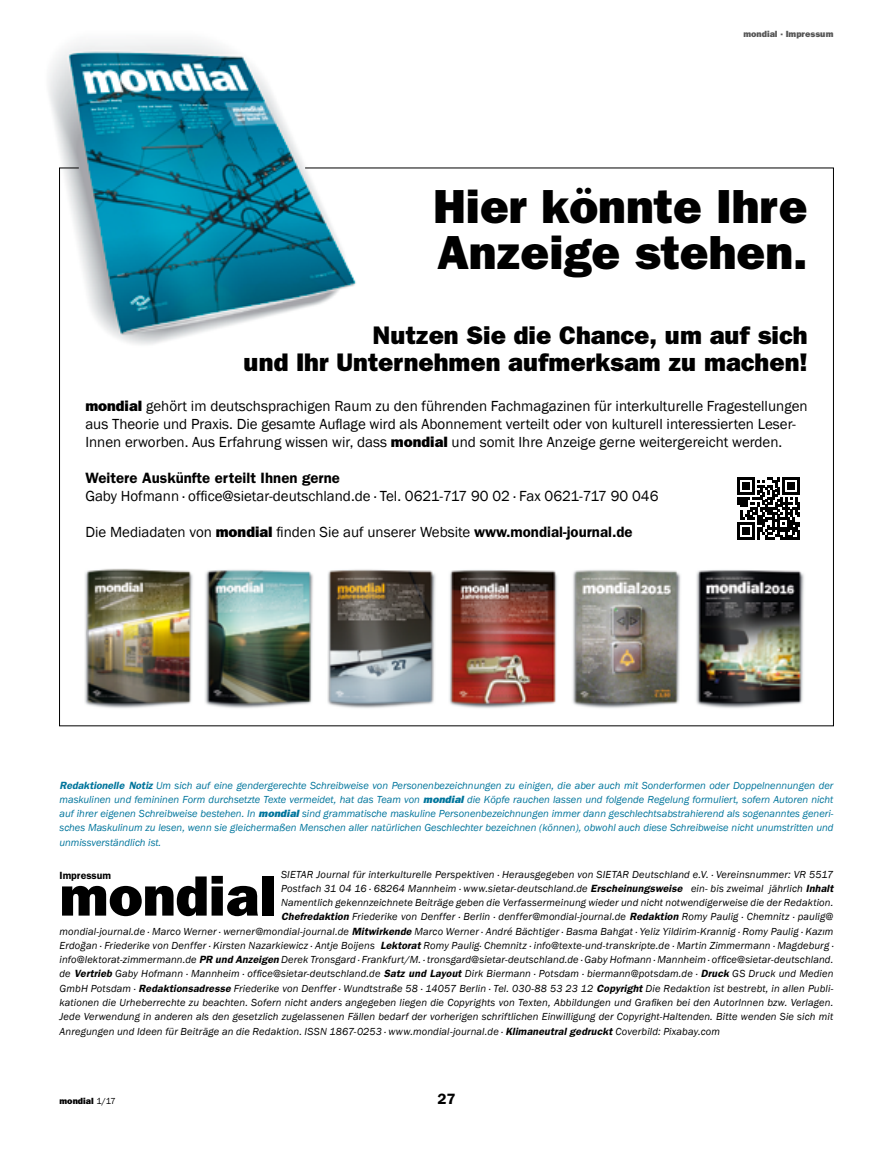
<style>
.page{position:relative;width:893px;height:1149px;background:#fff}
.page>*{position:absolute;margin:0;border:0;box-sizing:border-box;transform-origin:0 0}
.t1{font:800 57px "Franklin Gothic";color:#000}
.t2{font:800 48px/45px "Franklin Gothic";color:#000}
.t3{font:800 25.5px/27px "Franklin Gothic";color:#000;text-align:right}
.t4{font:15px/18px "Franklin Gothic";color:#000}
.t5{font:600 15px "Franklin Gothic";color:#000}
.t6{font:italic 10.5px "Franklin Gothic";letter-spacing:.015em;color:#000}
.t7{font:italic 10.5px/14.2px "Franklin Gothic";color:#00759c;text-align:justify}
.t8{font:600 10.5px "Franklin Gothic";color:#000}
.t9{font:800 9px "Franklin Gothic";color:#565656}
.t10{font:800 9px "Franklin Gothic";color:#000}
.s1{font-weight:800}
.s2{font-weight:600}
.s3{font-weight:400}
</style>
<div class="page">
<img style="left:49px;top:40px;width:256px;height:127px">
<svg style="left:59px;top:167px;width:775px;height:559px"></svg>
<img style="left:76px;top:561px;width:738px;height:153px">
<svg style="left:738px;top:477px;width:62px;height:62px"></svg>
<p class="t9" style="left:743px;top:29px;width:92px">mondial · Impressum</p>
<h2 class="t2" style="left:433px;top:183px;width:376px">Hier könnte Ihre<br>Anzeige stehen.</h2>
<h3 class="t3" style="left:244px;top:321px;width:566px">Nutzen Sie die Chance, um auf sich<br>und Ihr Unternehmen aufmerksam zu machen!</h3>
<p class="t4" style="left:85px;top:396px;width:724px"><span class="s1">mondial</span> gehört im deutschsprachigen Raum zu den führenden Fachmagazinen für interkulturelle Fragestellungen aus Theorie und Praxis. Die gesamte Auflage wird als Abonnement verteilt oder von kulturell interessierten Leser-<br>Innen erworben. Aus Erfahrung wissen wir, dass <span class="s1">mondial</span> und somit Ihre Anzeige gerne weitergereicht werden.</p>
<h3 class="t5" style="left:85px;top:468px;width:256px">Weitere Auskünfte erteilt Ihnen gerne</h3>
<h3 class="t4" style="left:85px;top:486px;width:575px">Gaby Hofmann · office@sietar-deutschland.de · Tel. 0621-717 90 02 · Fax 0621-717 90 046</h3>
<h3 class="t4" style="left:85px;top:522px;width:549px">Die Mediadaten von <span class="s1">mondial</span> finden Sie auf unserer Website <span class="s2">www.mondial-journal.de</span></h3>
<p class="t7" style="left:60px;top:777px;width:775px"><span class="s2">Redaktionelle Notiz</span> Um sich auf eine gendergerechte Schreibweise von Personenbezeichnungen zu einigen, die aber auch mit Sonderformen oder Doppelnennungen der maskulinen und femininen Form durchsetzte Texte vermeidet, hat das Team von <span class="s1">mondial</span> die Köpfe rauchen lassen und folgende Regelung formuliert, sofern Autoren nicht auf ihrer eigenen Schreibweise bestehen. In <span class="s1">mondial</span> sind grammatische maskuline Personenbezeichnungen immer dann geschlechtsabstrahierend als sogenanntes generi&shy;sches Maskulinum zu lesen, wenn sie gleichermaßen Menschen aller natürlichen Geschlechter bezeichnen (können), obwohl auch diese Schreibweise nicht unumstritten und unmissverständlich ist.</p>
<h1 class="t1" style="left:60px;top:862px;width:218px">mondial</h1>
<p class="t6" style="left:281px;top:867px;width:554px">SIETAR Journal für interkulturelle Perspektiven · Herausgegeben von SIETAR Deutschland e.V. · Vereinsnummer: VR 5517</p>
<p class="t6" style="left:281px;top:882px;width:554px">Postfach 31 04 16 · 68264 Mannheim · www.sietar-deutschland.de <span class="s2">Erscheinungsweise</span> ein- bis zweimal jährlich <span class="s2">Inhalt</span></p>
<p class="t6" style="left:281px;top:896px;width:554px">Namentlich gekennzeichnete Beiträge geben die Verfassermeinung wieder und nicht notwendigerweise die der Redaktion.</p>
<p class="t6" style="left:281px;top:910px;width:554px"><span class="s2">Chefredaktion</span> Friederike von Denffer · Berlin · denffer@mondial-journal.de <span class="s2">Redaktion</span> Romy Paulig · Chemnitz · paulig@</p>
<p class="t6" style="left:60px;top:924px;width:775px">mondial-journal.de · Marco Werner · werner@mondial-journal.de <span class="s2">Mitwirkende</span> Marco Werner · André Bächtiger · Basma Bahgat · Yeliz Yildirim-Krannig · Romy Paulig · Kazım</p>
<p class="t6" style="left:60px;top:939px;width:775px">Erdoğan · Friederike von Denffer · Kirsten Nazarkiewicz · Antje Boijens <span class="s2">Lektorat</span> Romy Paulig· Chemnitz · info@texte-und-transkripte.de · Martin Zimmermann · Magdeburg ·</p>
<p class="t6" style="left:60px;top:953px;width:775px">info@lektorat-zimmermann.de <span class="s2">PR und Anzeigen</span> Derek Tronsgard · Frankfurt/M. · tronsgard@sietar-deutschland.de · Gaby Hofmann · Mannheim · office@sietar-deutschland.</p>
<p class="t6" style="left:60px;top:967px;width:775px">de <span class="s2">Vertrieb</span> Gaby Hofmann · Mannheim · office@sietar-deutschland.de <span class="s2">Satz und Layout</span> Dirk Biermann · Potsdam · biermann@potsdam.de · <span class="s2">Druck</span> GS Druck und Medien</p>
<p class="t6" style="left:60px;top:981px;width:775px">GmbH Potsdam · <span class="s2">Redaktionsadresse</span> Friederike von Denffer · Wundtstraße 58 · 14057 Berlin · Tel. 030-88 53 23 12 <span class="s2">Copyright</span> Die Redaktion ist bestrebt, in allen Publi-</p>
<p class="t6" style="left:60px;top:996px;width:775px">kationen die Urheberrechte zu beachten. Sofern nicht anders angegeben liegen die Copyrights von Texten, Abbildungen und Grafiken bei den AutorInnen bzw. Verlagen.</p>
<p class="t6" style="left:60px;top:1010px;width:775px">Jede Verwendung in anderen als den gesetzlich zugelassenen Fällen bedarf der vorherigen schriftlichen Einwilligung der Copyright-Haltenden. Bitte wenden Sie sich mit</p>
<p class="t6" style="left:60px;top:1024px;width:662px">Anregungen und Ideen für Beiträge an die Redaktion. ISSN 1867-0253 · www.mondial-journal.de · <span class="s2">Klimaneutral gedruckt</span> Coverbild: Pixabay.com</p>
<p class="t8" style="left:60px;top:868px;width:53px">Impressum</p>
<p class="t10" style="left:60px;top:1095px;width:58px">mondial <span class="s3">1/17</span></p>
<h3 class="t5" style="left:437px;top:1090px;width:19px">27</h3>
</div>
